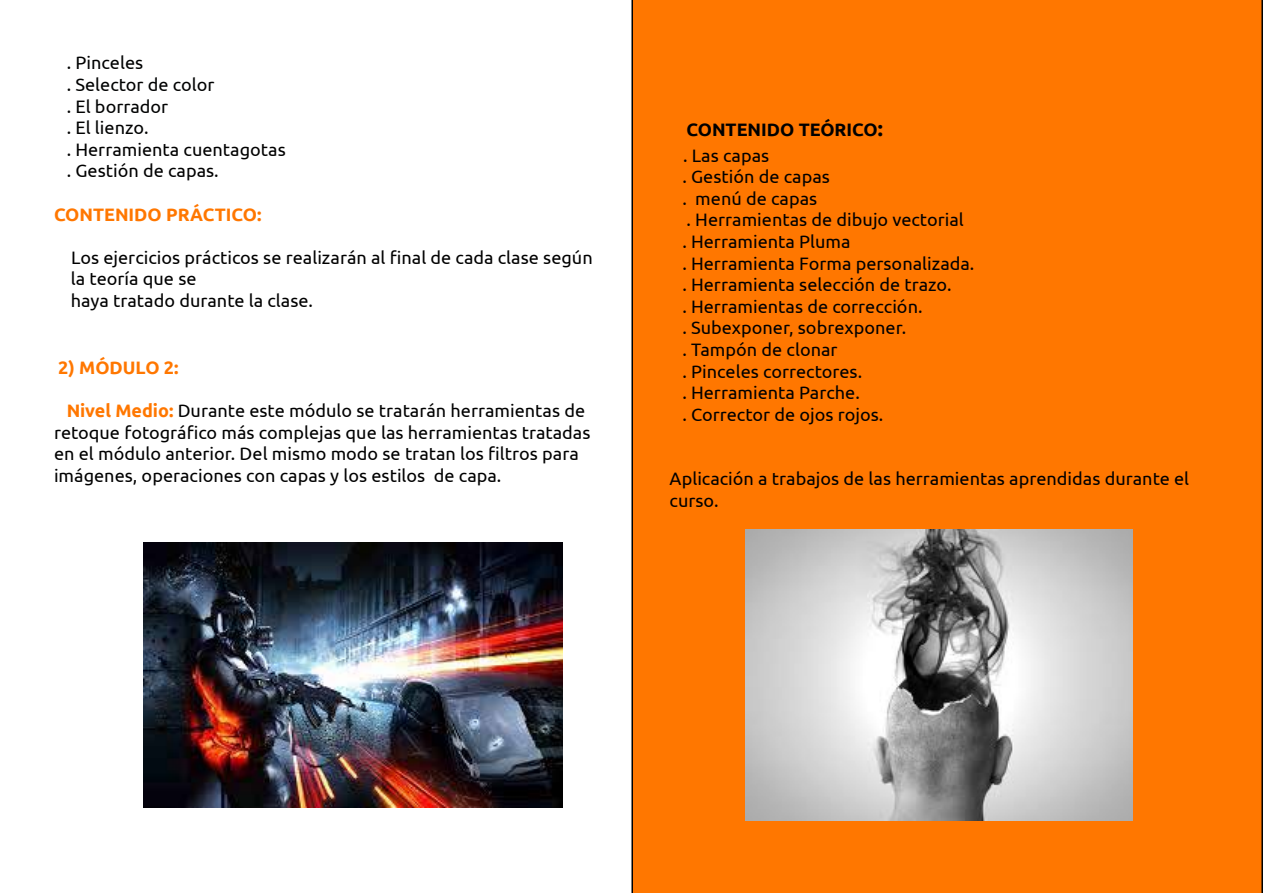
<style>
.page{position:relative;width:1263px;height:893px;background:#fff}
.page>*{position:absolute;margin:0;border:0;box-sizing:border-box;transform-origin:0 0}
.t1{font:18px/21.6px "Ubuntu";color:#000}
.t2{font:18px/21.6px "Ubuntu";color:#010202}
.t3{font:700 18px "Ubuntu";color:#f70}
.t4{font:700 18px/25.2px "Ubuntu";color:#000}
.s1{color:#010202}
.s2{font-weight:700;color:#f70}
.s3{font-size:21px}
.s4{font-weight:400}
</style>
<div class="page">
<div style="left:631px;top:0;width:632px;height:893px;background:#f70"></div>
<img style="left:144px;top:542px;width:418px;height:265px">
<img style="left:746px;top:529px;width:387px;height:291px">
<p class="t2" style="left:67px;top:52px;width:149px">. Pinceles<br>. Selector de color . El borrador<br>. El lienzo.</p>
<p class="t1" style="left:67px;top:138px;width:221px">. Herramienta cuentagotas . Gestión de capas<span class="s1">.</span></p>
<p class="t3" style="left:54px;top:202px;width:209px">CONTENIDO PRÁCTICO:</p>
<p class="t1" style="left:71px;top:246px;width:523px">Los ejercicios prácticos se realizarán al final de cada clase según la teoría que se<br>haya tratado durante la clase.</p>
<p class="t3" style="left:58px;top:355px;width:122px">2) MÓDULO 2:</p>
<p class="t1" style="left:54px;top:399px;width:538px;text-indent:13px"><span class="s2">Nivel Medio:</span> Durante este módulo se tratarán herramientas de retoque fotográfico más complejas que las herramientas tratadas en el módulo anterior. Del mismo modo se tratan los filtros para imágenes, operaciones con capas y los estilos de capa.</p>
<p class="t4" style="left:683px;top:117px;width:201px">CONTENIDO TEÓRICO<span class="s3">: </span><span class="s4">. Las capas</span></p>
<p class="t1" style="left:682px;top:165px;width:294px">. Gestión de capas<br>. menú de capas<br>. Herramientas de dibujo vectorial<br>. Herramienta Pluma<br>. Herramienta Forma personalizada. . Herramienta selección de trazo.<br>. Herramientas de corrección.<br>. Subexponer, sobrexponer.<br>. Tampón de clonar<br>. Pinceles correctores.<br>. Herramienta Parche.<br>. Corrector de ojos rojos.</p>
<p class="t1" style="left:670px;top:467px;width:521px">Aplicación a trabajos de las herramientas aprendidas durante el curso.</p>
</div>
